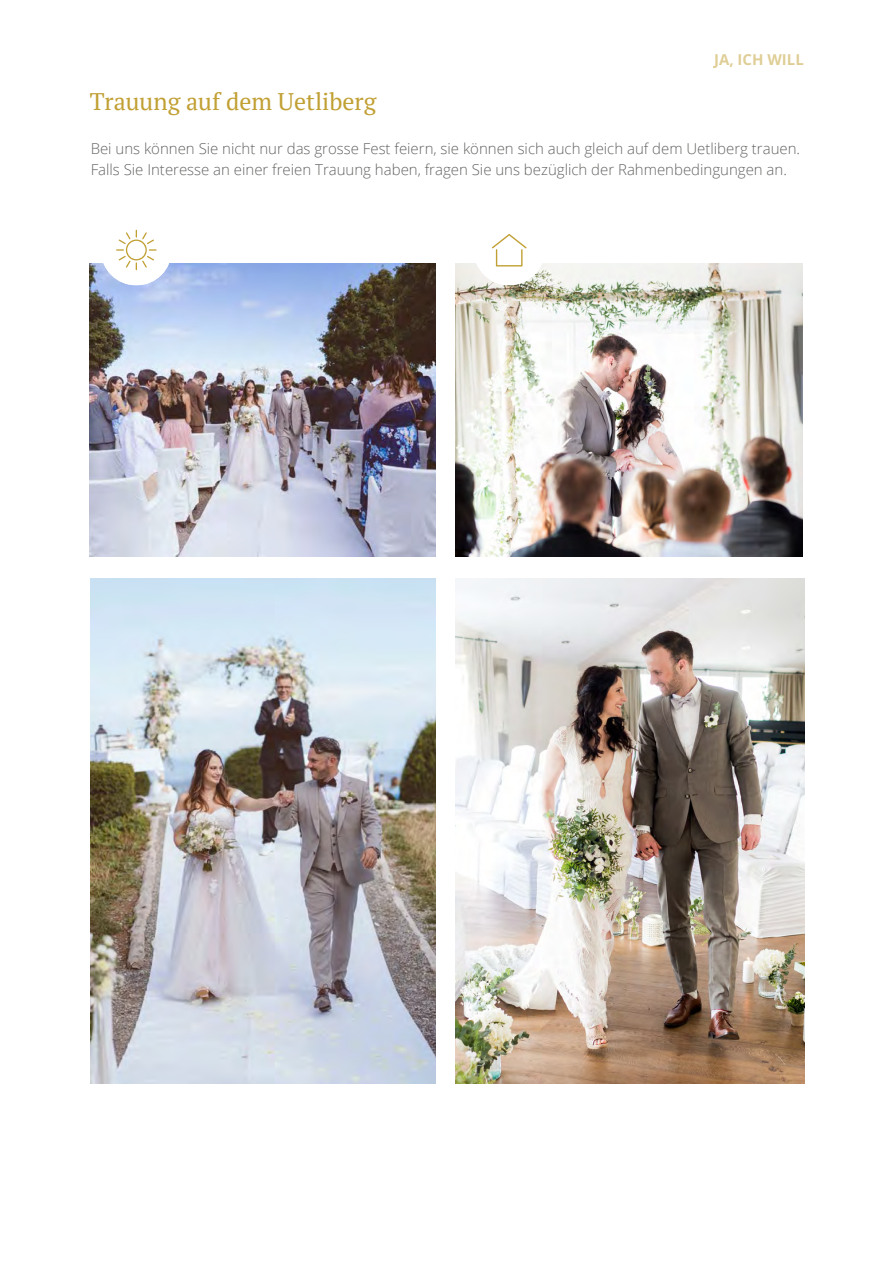
<style>
.page{position:relative;width:893px;height:1264px;background:#fff}
.page>*{position:absolute;margin:0;border:0;box-sizing:border-box;transform-origin:0 0}
.t1{font:24px "PT Serif";color:#c1a034}
.t2{font:300 15px/20.2px "Open Sans";color:#646462}
.t3{font:700 15px "Open Sans";color:#c1a034}
</style>
<div class="page">
<img style="left:91px;top:578px;width:345px;height:505px">
<img style="left:455px;top:578px;width:349px;height:505px">
<img style="left:455px;top:264px;width:347px;height:292px">
<img style="left:89px;top:264px;width:346px;height:292px">
<svg style="left:473px;top:234px;width:71px;height:51px"></svg>
<svg style="left:101px;top:229px;width:71px;height:56px"></svg>
<p class="t1" style="left:90px;top:85px;width:288px">Trauung auf dem Uetliberg</p>
<p class="t3" style="left:714px;top:49px;width:91px">JA, ICH WILL</p>
<p class="t2" style="left:91px;top:138px;width:711px">Bei uns können Sie nicht nur das grosse Fest feiern, sie können sich auch gleich auf dem Uetliberg trauen.<br>Falls Sie Interesse an einer freien Trauung haben, fragen Sie uns bezüglich der Rahmenbedingungen an.</p>
</div>
